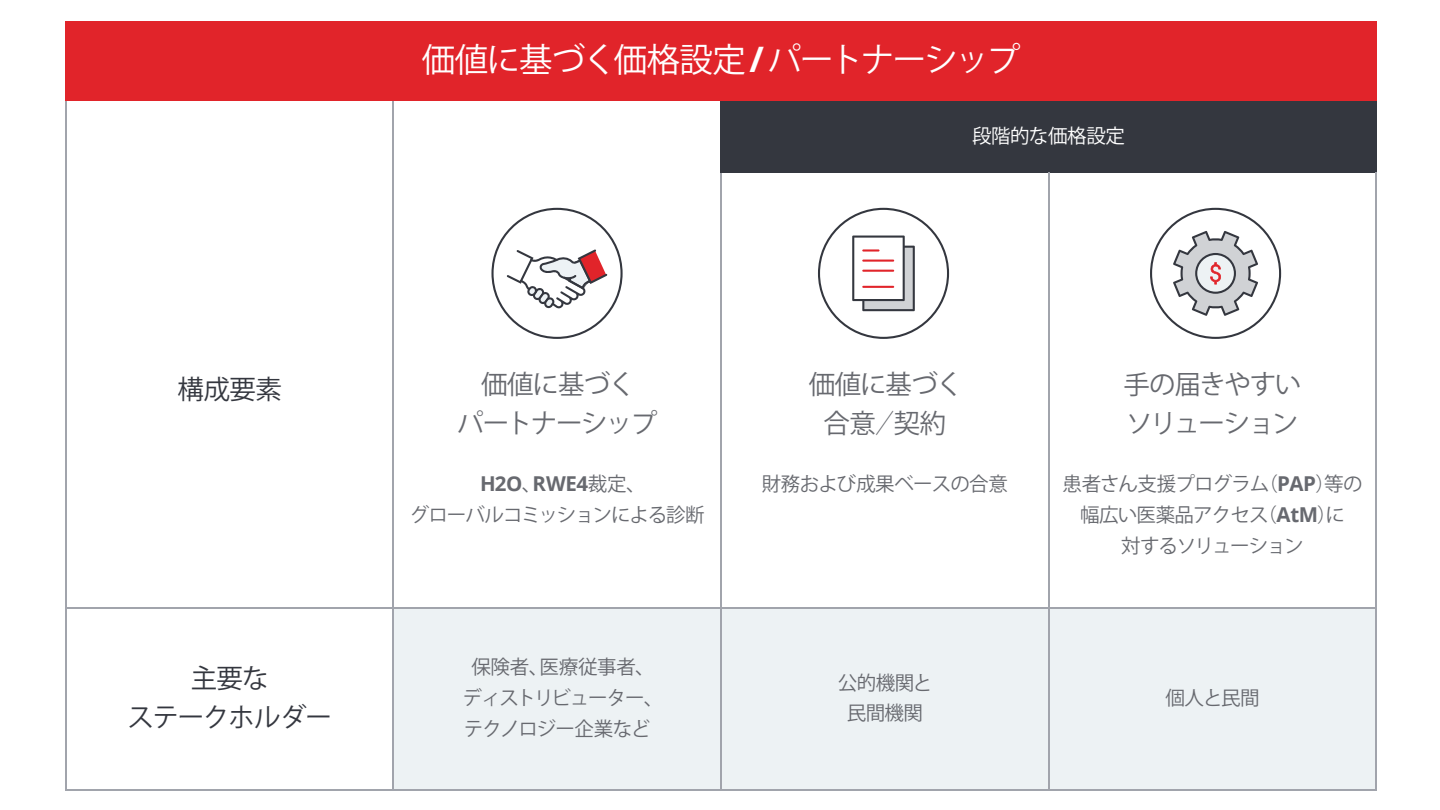
<style>
.page{position:relative;width:1440px;height:810px;background:#fff}
.page>*{position:absolute;margin:0;border:0;box-sizing:border-box;transform-origin:0 0}
.t1{font:33.5px "Koz Go Pr 6 N";letter-spacing:-.045em;color:#fff}
.t2{font:26.5px/39px "Koz Go Pr 6 N";letter-spacing:-.05em;color:#67696f;text-align:center}
.t3{font:26.5px/39px "Koz Go Pr 6 N";letter-spacing:-.03em;color:#34373f;text-align:center}
.t4{font:26.5px/39px "Koz Go Pr 6 N";letter-spacing:-.02em;color:#67696f;text-align:center}
.t5{font:700 20.5px "Open Sans";letter-spacing:-.025em;color:#67696f}
.t6{font:19.5px/30.6px "Koz Go Pr 6 N";letter-spacing:-.045em;color:#67696f;text-align:center}
.t7{font:19.5px "Koz Go Pr 6 N";letter-spacing:-.02em;color:#fff}
.s1{font-family:"Open Sans";font-weight:700;font-size:35.12px}
.s2{font-family:"Koz Go Pr 6 N";font-weight:400;font-size:19.5px}
.s3{font-family:"Open Sans";font-weight:700;font-size:20.5px}
</style>
<div class="page">
<div style="left:66px;top:22px;width:1310px;height:78px;background:#e1242a"></div>
<div style="left:721px;top:100px;width:655px;height:72px;background:#34373f"></div>
<div style="left:394px;top:608px;width:981px;height:181px;background:#edf2f4"></div>
<hr style="left:1375px;top:22px;width:2px;height:78px;background:#e1242a">
<hr style="left:1375px;top:101px;width:2px;height:71px;background:#34373f">
<hr style="left:65px;top:172px;width:2px;height:435px;background:#a1a4ac">
<hr style="left:720px;top:172px;width:2px;height:435px;background:#a1a4ac">
<hr style="left:1048px;top:172px;width:1px;height:435px;background:#a1a4ac">
<hr style="left:1375px;top:172px;width:2px;height:435px;background:#a1a4ac">
<hr style="left:65px;top:608px;width:2px;height:181px;background:#a1a4ac">
<hr style="left:393px;top:608px;width:1px;height:181px;background:#a1a4ac">
<hr style="left:720px;top:608px;width:2px;height:181px;background:#a1a4ac">
<hr style="left:1048px;top:608px;width:1px;height:181px;background:#a1a4ac">
<hr style="left:1375px;top:608px;width:2px;height:181px;background:#a1a4ac">
<hr style="left:65px;top:789px;width:328px;height:1px;background:#a1a4ac">
<hr style="left:393px;top:789px;width:328px;height:1px;background:#a1a4ac">
<hr style="left:721px;top:789px;width:328px;height:1px;background:#a1a4ac">
<hr style="left:1049px;top:789px;width:328px;height:1px;background:#a1a4ac">
<hr style="left:65px;top:607px;width:328px;height:1px;background:#a1a4ac">
<hr style="left:393px;top:607px;width:328px;height:1px;background:#a1a4ac">
<hr style="left:721px;top:607px;width:328px;height:1px;background:#a1a4ac">
<hr style="left:1049px;top:607px;width:328px;height:1px;background:#a1a4ac">
<hr style="left:393px;top:172px;width:1px;height:435px;background:#a1a4ac">
<hr style="left:393px;top:101px;width:1px;height:71px;background:#a1a4ac">
<hr style="left:65px;top:101px;width:2px;height:71px;background:#a1a4ac">
<hr style="left:720px;top:101px;width:2px;height:71px;background:#34373f">
<hr style="left:65px;top:21px;width:328px;height:1px;background:#e1242a">
<hr style="left:65px;top:22px;width:2px;height:78px;background:#e1242a">
<hr style="left:393px;top:21px;width:328px;height:1px;background:#e1242a">
<hr style="left:721px;top:21px;width:328px;height:1px;background:#e1242a">
<hr style="left:1049px;top:21px;width:328px;height:1px;background:#e1242a">
<hr style="left:65px;top:100px;width:328px;height:1px;background:#e1242a">
<hr style="left:393px;top:100px;width:328px;height:1px;background:#e1242a">
<hr style="left:721px;top:100px;width:328px;height:1px;background:#e1242a">
<hr style="left:1049px;top:100px;width:328px;height:1px;background:#e1242a">
<svg style="left:491px;top:208px;width:132px;height:131px"></svg>
<svg style="left:818px;top:208px;width:131px;height:131px"></svg>
<hr style="left:862px;top:249px;width:18px;height:3px;background:#e1242a">
<hr style="left:862px;top:260px;width:32px;height:2px;background:#e1242a">
<hr style="left:862px;top:270px;width:32px;height:2px;background:#e1242a">
<hr style="left:862px;top:286px;width:32px;height:2px;background:#e1242a">
<svg style="left:1150px;top:208px;width:131px;height:131px"></svg>
<h1 class="t1" style="left:422px;top:40px;width:600px">価値に基づく価格設定<span class="s1">/</span>パートナーシップ</h1>
<p class="t7" style="left:972px;top:124px;width:154px">段階的な価格設定</p>
<h2 class="t3" style="left:178px;top:370px;width:106px">構成要素</h2>
<h2 class="t2" style="left:457px;top:366px;width:201px">価値に基づく<br>パートナーシップ</h2>
<p class="t5" style="left:480px;top:469px;width:167px">H2O<span class="s2">、</span>RWE4<span class="s2">裁定、</span></p>
<p class="t6" style="left:410px;top:500px;width:297px">グローバルコミッションによる診断</p>
<h2 class="t3" style="left:127px;top:659px;width:206px">主要な<br>ステークホルダー</h2>
<p class="t6" style="left:463px;top:652px;width:202px">保険者、医療従事者、ディストリビューター、テクノロジー企業など</p>
<h2 class="t4" style="left:809px;top:366px;width:156px">価値に基づく合意／契約</h2>
<p class="t6" style="left:762px;top:469px;width:248px">財務および成果ベースの合意</p>
<p class="t6" style="left:838px;top:668px;width:96px">公的機関と民間機関</p>
<h2 class="t2" style="left:1124px;top:366px;width:179px;text-align:left">手の届きやすいソリューション</h2>
<p class="t6" style="left:1062px;top:469px;width:302px">患者さん支援プログラム（<span class="s3">PAP</span>）等の幅広い医薬品アクセス（<span class="s3">AtM</span>）に<br>対するソリューション</p>
<p class="t6" style="left:1166px;top:683px;width:96px">個人と民間</p>
</div>
